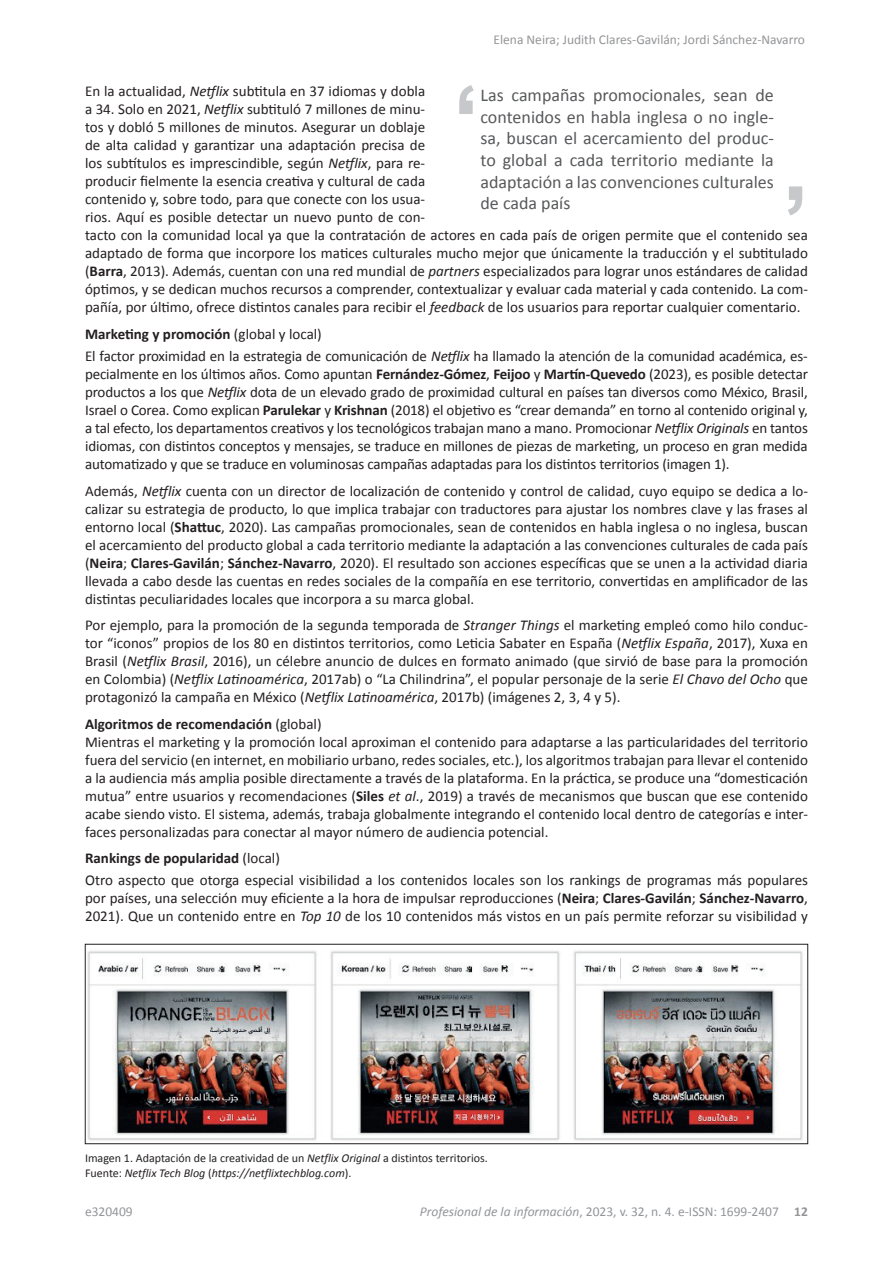
<style>
.page{position:relative;width:893px;height:1263px;background:#fff}
.page>*{position:absolute;margin:0;border:0;box-sizing:border-box;transform-origin:0 0}
.t1{font:18px/21.6px "Calibri";color:#57585a;text-align:justify}
.t2{font:15px/18px "Calibri";color:#231f20}
.t3{font:13.5px "Calibri";color:#939598}
.t4{font:12px/14.4px "Calibri";color:#231f20}
.s1{font-style:italic}
.s2{font-weight:700}
</style>
<div class="page">
<svg style="left:788px;top:186px;width:14px;height:29px"></svg>
<svg style="left:459px;top:85px;width:15px;height:29px"></svg>
<img style="left:87px;top:950px;width:716px;height:191px">
<div style="left:85px;top:944px;width:723px;height:200px;border:1px solid #231f20"></div>
<p class="t3" style="left:494px;top:31px;width:313px">Elena Neira; Judith Clares-Gavilán; Jordi Sánchez-Navarro</p>
<p class="t2" style="left:85px;top:82px;width:724px">En la actualidad, <span class="s1">Netflix</span> subtitula en 37 idiomas y dobla<br>a 34. Solo en 2021, <span class="s1">Netflix</span> subtituló 7 millones de minu-<br>tos y dobló 5 millones de minutos. Asegurar un doblaje<br>de alta calidad y garantizar una adaptación precisa de<br>los subtítulos es imprescindible, según <span class="s1">Netflix</span>, para re-<br>producir fielmente la esencia creativa y cultural de cada<br>contenido y, sobre todo, para que conecte con los usua-<br>rios. Aquí es posible detectar un nuevo punto de con-<br>tacto con la comunidad local ya que la contratación de actores en cada país de origen permite que el contenido sea adaptado de forma que incorpore los matices culturales mucho mejor que únicamente la traducción y el subtitulado (<span class="s2">Barra</span>, 2013). Además, cuentan con una red mundial de <span class="s1">partners</span> especializados para lograr unos estándares de calidad óptimos, y se dedican muchos recursos a comprender, contextualizar y evaluar cada material y cada contenido. La com&shy;pañía, por último, ofrece distintos canales para recibir el <span class="s1">feedback</span> de los usuarios para reportar cualquier comentario.</p>
<p class="t2" style="left:85px;top:322px;width:724px;line-height:22.2px"><span class="s2">Marketing y promoción</span> (global y local)<br>El factor proximidad en la estrategia de comunicación de <span class="s1">Netflix</span> ha llamado la atención de la comunidad académica, es-</p>
<p class="t2" style="left:85px;top:364px;width:724px;text-align:justify">pecialmente en los últimos años. Como apuntan <span class="s2">Fernández-Gómez</span>, <span class="s2">Feijoo</span> y <span class="s2">Martín-Quevedo</span> (2023), es posible detectar productos a los que <span class="s1">Netflix</span> dota de un elevado grado de proximidad cultural en países tan diversos como México, Brasil, Israel o Corea. Como explican <span class="s2">Parulekar</span> y <span class="s2">Krishnan</span> (2018) el objetivo es “crear demanda” en torno al contenido original y, a tal efecto, los departamentos creativos y los tecnológicos trabajan mano a mano. Promocionar <span class="s1">Netflix Originals</span> en tantos idiomas, con distintos conceptos y mensajes, se traduce en millones de piezas de marketing, un proceso en gran medida automatizado y que se traduce en voluminosas campañas adaptadas para los distintos territorios (imagen 1).</p>
<p class="t2" style="left:85px;top:481px;width:724px;text-align:justify">Además, <span class="s1">Netflix</span> cuenta con un director de localización de contenido y control de calidad, cuyo equipo se dedica a lo&shy;calizar su estrategia de producto, lo que implica trabajar con traductores para ajustar los nombres clave y las frases al entorno local (<span class="s2">Shattuc</span>, 2020). Las campañas promocionales, sean de contenidos en habla inglesa o no inglesa, buscan el acercamiento del producto global a cada territorio mediante la adaptación a las convenciones culturales de cada país (<span class="s2">Neira</span>; <span class="s2">Clares-Gavilán</span>; <span class="s2">Sánchez-Navarro</span>, 2020). El resultado son acciones específicas que se unen a la actividad diaria llevada a cabo desde las cuentas en redes sociales de la compañía en ese territorio, convertidas en amplificador de las distintas peculiaridades locales que incorpora a su marca global.</p>
<p class="t2" style="left:85px;top:615px;width:724px;text-align:justify">Por ejemplo, para la promoción de la segunda temporada de <span class="s1">Stranger Things</span> el marketing empleó como hilo conduc&shy;tor “iconos” propios de los 80 en distintos territorios, como Leticia Sabater en España (<span class="s1">Netflix España</span>, 2017), Xuxa en Brasil (<span class="s1">Netflix Brasil</span>, 2016), un célebre anuncio de dulces en formato animado (que sirvió de base para la promoción en Colombia) (<span class="s1">Netflix Latinoamérica</span>, 2017ab) o “La Chilindrina”, el popular personaje de la serie <span class="s1">El Chavo del Ocho</span> que protagonizó la campaña en México (<span class="s1">Netflix Latinoamérica</span>, 2017b) (imágenes 2, 3, 4 y 5).</p>
<p class="t2" style="left:85px;top:714px;width:724px"><span class="s2">Algoritmos de recomendación</span> (global)<br>Mientras el marketing y la promoción local aproximan el contenido para adaptarse a las particularidades del territorio fuera del servicio (en internet, en mobiliario urbano, redes sociales, etc.), los algoritmos trabajan para llevar el contenido a la audiencia más amplia posible directamente a través de la plataforma. En la práctica, se produce una “domesticación mutua” entre usuarios y recomendaciones (<span class="s2">Siles</span> <span class="s1">et al</span>., 2019) a través de mecanismos que buscan que ese contenido acabe siendo visto. El sistema, además, trabaja globalmente integrando el contenido local dentro de categorías e inter&shy;faces personalizadas para conectar al mayor número de audiencia potencial.</p>
<p class="t2" style="left:85px;top:846px;width:724px;line-height:22.2px"><span class="s2">Rankings de popularidad</span> (local)<br>Otro aspecto que otorga especial visibilidad a los contenidos locales son los rankings de programas más populares</p>
<p class="t2" style="left:85px;top:889px;width:724px">por países, una selección muy eficiente a la hora de impulsar reproducciones (<span class="s2">Neira</span>; <span class="s2">Clares-Gavilán</span>; <span class="s2">Sánchez-Navarro</span>,<br>2021). Que un contenido entre en <span class="s1">Top 10</span> de los 10 contenidos más vistos en un país permite reforzar su visibilidad y</p>
<p class="t1" style="left:480px;top:84px;width:295px">Las campañas promocionales, sean de contenidos en habla inglesa o no ingle&shy;sa, buscan el acercamiento del produc&shy;to global a cada territorio mediante la adaptación a las convenciones culturales de cada país</p>
<p class="t4" style="left:85px;top:1151px;width:404px">Imagen 1. Adaptación de la creatividad de un <span class="s1">Netflix Original</span> a distintos territorios.<br>Fuente: <span class="s1">Netflix Tech Blog</span> (<span class="s1">https://netflixtechblog.com</span>).</p>
<p class="t3" style="left:85px;top:1203px;width:49px">e320409</p>
<p class="t3" style="left:420px;top:1203px;width:389px"><span class="s1">Profesional de la información</span>, 2023, v. 32, n. 4. e-ISSN: 1699-2407 <span class="s2">12</span></p>
</div>
